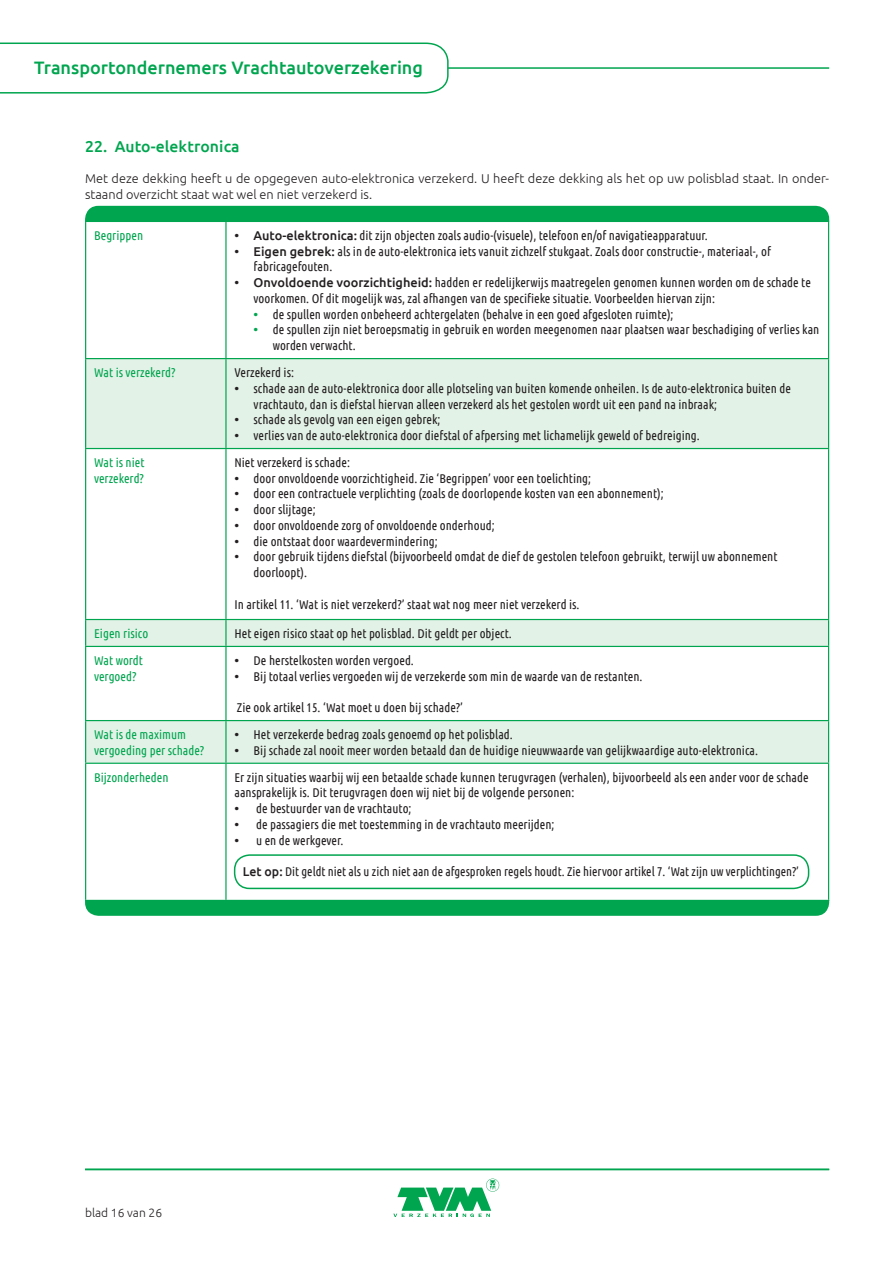
<style>
.page{position:relative;width:893px;height:1263px;background:#fff}
.page>*{position:absolute;margin:0;border:0;box-sizing:border-box;transform-origin:0 0}
.t1{font:500 18px "Ubuntu";color:#00a54f}
.Bodykop_gr_10_5pt{font:500 15.75px "Ubuntu";letter-spacing:.005em;color:#00a54f}
.Body_Tabel_def{font:12.75px/15.8px "Ubuntu Condensed";color:#231f20}
.Body{font:12.75px/15.8px "Ubuntu Condensed";color:#231f20}
.Body-2{font:300 12.75px/15.8px "Ubuntu";color:#231f20}
.Body-3{font:12.75px/15.8px "Ubuntu Condensed";color:#00a54f}
.t2{font:300 12px "Ubuntu";color:#231f20}
.s1{font-family:"Ubuntu";font-weight:500}
.s2{font-family:"Ubuntu";font-weight:500;color:#00a54f}
</style>
<div class="page">
<svg style="left:86px;top:359px;width:742px;height:404px"></svg>
<hr style="left:85px;top:222px;width:1px;height:136px;background:#00a54f">
<hr style="left:225px;top:222px;width:2px;height:136px;background:#00a54f">
<hr style="left:828px;top:222px;width:1px;height:136px;background:#00a54f">
<hr style="left:85px;top:358px;width:141px;height:1px;background:#00a54f">
<hr style="left:85px;top:359px;width:1px;height:89px;background:#00a54f">
<hr style="left:226px;top:358px;width:603px;height:1px;background:#00a54f">
<hr style="left:225px;top:359px;width:2px;height:89px;background:#00a54f">
<hr style="left:828px;top:359px;width:1px;height:89px;background:#00a54f">
<hr style="left:85px;top:448px;width:141px;height:1px;background:#00a54f">
<hr style="left:85px;top:449px;width:1px;height:170px;background:#00a54f">
<hr style="left:226px;top:448px;width:603px;height:1px;background:#00a54f">
<hr style="left:225px;top:449px;width:2px;height:170px;background:#00a54f">
<hr style="left:828px;top:449px;width:1px;height:170px;background:#00a54f">
<hr style="left:85px;top:619px;width:141px;height:1px;background:#00a54f">
<svg style="left:85px;top:620px;width:1px;height:26px"></svg>
<hr style="left:226px;top:619px;width:603px;height:1px;background:#00a54f">
<hr style="left:225px;top:620px;width:2px;height:26px;background:#00a54f">
<svg style="left:828px;top:620px;width:1px;height:26px"></svg>
<hr style="left:85px;top:646px;width:141px;height:1px;background:#00a54f">
<hr style="left:85px;top:647px;width:1px;height:73px;background:#00a54f">
<hr style="left:226px;top:646px;width:603px;height:1px;background:#00a54f">
<hr style="left:225px;top:647px;width:2px;height:73px;background:#00a54f">
<hr style="left:828px;top:647px;width:1px;height:73px;background:#00a54f">
<hr style="left:85px;top:720px;width:141px;height:1px;background:#00a54f">
<hr style="left:85px;top:721px;width:1px;height:42px;background:#00a54f">
<hr style="left:226px;top:720px;width:603px;height:1px;background:#00a54f">
<hr style="left:225px;top:721px;width:2px;height:42px;background:#00a54f">
<hr style="left:828px;top:721px;width:1px;height:42px;background:#00a54f">
<hr style="left:85px;top:763px;width:141px;height:1px;background:#00a54f">
<hr style="left:85px;top:764px;width:1px;height:136px;background:#00a54f">
<hr style="left:226px;top:763px;width:603px;height:1px;background:#00a54f">
<hr style="left:225px;top:764px;width:2px;height:136px;background:#00a54f">
<hr style="left:828px;top:764px;width:1px;height:136px;background:#00a54f">
<div style="left:85px;top:900px;width:744px;height:16px;background:#00a54f"></div>
<div style="left:85px;top:206px;width:744px;height:16px;background:#00a54f"></div>
<div style="left:234px;top:854px;width:575px;height:35px;border:2px solid #00a54f;border-radius:15px"></div>
<hr style="left:85px;top:67px;width:744px;height:2px;background:#00a54f">
<svg style="left:0;top:42px;width:449px;height:52px"></svg>
<svg style="left:393px;top:1178px;width:106px;height:39px"></svg>
<hr style="left:85px;top:1169px;width:744px;height:1px;background:#00a54f">
<h1 class="t1" style="left:34px;top:56px;width:391px">Transportondernemers Vrachtautoverzekering</h1>
<p class="Bodykop_gr_10_5pt" style="left:85px;top:136px;width:156px">22. Auto-elektronica</p>
<p class="Body-2" style="left:85px;top:171px;width:746px">Met deze dekking heeft u de opgegeven auto-elektronica verzekerd. U heeft deze dekking als het op uw polisblad staat. In onder&shy;staand overzicht staat wat wel en niet verzekerd is.</p>
<p class="Body-3" style="left:94px;top:227px;width:51px">Begrippen</p>
<p class="Body_Tabel_def" style="left:234px;top:227px;width:475px"><span class="s1">• Auto-elektronica:</span> dit zijn objecten zoals audio-(visuele), telefoon en/of navigatieapparatuur.</p>
<p class="Body_Tabel_def" style="left:254px;top:243px;width:519px;text-indent:-19px"><span class="s1">• Eigen gebrek:</span> als in de auto-elektronica iets vanuit zichzelf stukgaat. Zoals door constructie-, materiaal-, of fabricagefouten.</p>
<p class="Body_Tabel_def" style="left:254px;top:274px;width:559px;text-indent:-19px"><span class="s1">• Onvoldoende voorzichtigheid:</span> hadden er redelijkerwijs maatregelen genomen kunnen worden om de schade te voorkomen. Of dit mogelijk was, zal afhangen van de specifieke situatie. Voorbeelden hiervan zijn:</p>
<p class="Body_Tabel_def" style="left:254px;top:306px;width:421px"><span class="s2">•</span> de spullen worden onbeheerd achtergelaten (behalve in een goed afgesloten ruimte);</p>
<p class="Body_Tabel_def" style="left:273px;top:321px;width:548px;text-indent:-19px"><span class="s2">•</span> de spullen zijn niet beroepsmatig in gebruik en worden meegenomen naar plaatsen waar beschadiging of verlies kan worden verwacht.</p>
<p class="Body-3" style="left:94px;top:364px;width:83px">Wat is verzekerd?</p>
<p class="Body_Tabel_def" style="left:234px;top:364px;width:61px">Verzekerd is:</p>
<p class="Body_Tabel_def" style="left:254px;top:380px;width:539px;text-indent:-19px"><span class="s1">•</span> schade aan de auto-elektronica door alle plotseling van buiten komende onheilen. Is de auto-elektronica buiten de vrachtauto, dan is diefstal hiervan alleen verzekerd als het gestolen wordt uit een pand na inbraak;</p>
<p class="Body_Tabel_def" style="left:234px;top:411px;width:208px"><span class="s1">•</span> schade als gevolg van een eigen gebrek;</p>
<p class="Body_Tabel_def" style="left:234px;top:427px;width:467px"><span class="s1">•</span> verlies van de auto-elektronica door diefstal of afpersing met lichamelijk geweld of bedreiging.</p>
<p class="Body-3" style="left:94px;top:454px;width:52px">Wat is niet</p>
<p class="Body-3" style="left:94px;top:470px;width:51px">verzekerd?</p>
<p class="Body" style="left:234px;top:454px;width:117px">Niet verzekerd is schade:</p>
<p class="Body" style="left:234px;top:470px;width:358px"><span class="s1">•</span> door onvoldoende voorzichtigheid. Zie ‘Begrippen’ voor een toelichting;</p>
<p class="Body" style="left:234px;top:486px;width:431px"><span class="s1">•</span> door een contractuele verplichting (zoals de doorlopende kosten van een abonnement);</p>
<p class="Body" style="left:234px;top:501px;width:83px"><span class="s1">•</span> door slijtage;</p>
<p class="Body" style="left:234px;top:517px;width:262px"><span class="s1">•</span> door onvoldoende zorg of onvoldoende onderhoud;</p>
<p class="Body" style="left:234px;top:533px;width:205px"><span class="s1">•</span> die ontstaat door waardevermindering;</p>
<p class="Body" style="left:254px;top:549px;width:525px;text-indent:-19px"><span class="s1">•</span> door gebruik tijdens diefstal (bijvoorbeeld omdat de dief de gestolen telefoon gebruikt, terwijl uw abonnement doorloopt).</p>
<p class="Body" style="left:234px;top:596px;width:347px">In artikel 11. ‘Wat is niet verzekerd?’ staat wat nog meer niet verzekerd is.</p>
<p class="Body-3" style="left:94px;top:625px;width:56px">Eigen risico</p>
<p class="Body_Tabel_def" style="left:234px;top:625px;width:279px">Het eigen risico staat op het polisblad. Dit geldt per object.</p>
<p class="Body-3" style="left:94px;top:652px;width:50px">Wat wordt</p>
<p class="Body-3" style="left:94px;top:668px;width:44px">vergoed?</p>
<p class="Body_Tabel_def" style="left:234px;top:652px;width:181px"><span class="s1">•</span> De herstelkosten worden vergoed.</p>
<p class="Body_Tabel_def" style="left:234px;top:668px;width:410px"><span class="s1">•</span> Bij totaal verlies vergoeden wij de verzekerde som min de waarde van de restanten.</p>
<p class="Body_Tabel_def" style="left:237px;top:699px;width:228px">Zie ook artikel 15. ‘Wat moet u doen bij schade?’</p>
<p class="Body-3" style="left:94px;top:726px;width:112px">Wat is de maximum vergoeding per schade?</p>
<p class="Body_Tabel_def" style="left:234px;top:726px;width:280px"><span class="s1">•</span> Het verzekerde bedrag zoals genoemd op het polisblad.</p>
<p class="Body_Tabel_def" style="left:234px;top:742px;width:525px"><span class="s1">•</span> Bij schade zal nooit meer worden betaald dan de huidige nieuwwaarde van gelijkwaardige auto-elektronica.</p>
<p class="Body-3" style="left:94px;top:769px;width:76px">Bijzonderheden</p>
<p class="Body_Tabel_def" style="left:234px;top:769px;width:576px">Er zijn situaties waarbij wij een betaalde schade kunnen terugvragen (verhalen), bijvoorbeeld als een ander voor de schade aansprakelijk is. Dit terugvragen doen wij niet bij de volgende personen:</p>
<p class="Body_Tabel_def" style="left:234px;top:800px;width:179px"><span class="s1">•</span> de bestuurder van de vrachtauto;</p>
<p class="Body_Tabel_def" style="left:234px;top:816px;width:322px"><span class="s1">•</span> de passagiers die met toestemming in de vrachtauto meerijden;</p>
<p class="Body_Tabel_def" style="left:234px;top:832px;width:110px"><span class="s1">•</span> u en de werkgever.</p>
<p class="Body_Tabel_def" style="left:243px;top:863px;width:557px"><span class="s1">Let op:</span> Dit geldt niet als u zich niet aan de afgesproken regels houdt. Zie hiervoor artikel 7. ‘Wat zijn uw verplichtingen?’</p>
<p class="t2" style="left:85px;top:1205px;width:79px">blad 16 van 26</p>
</div>
